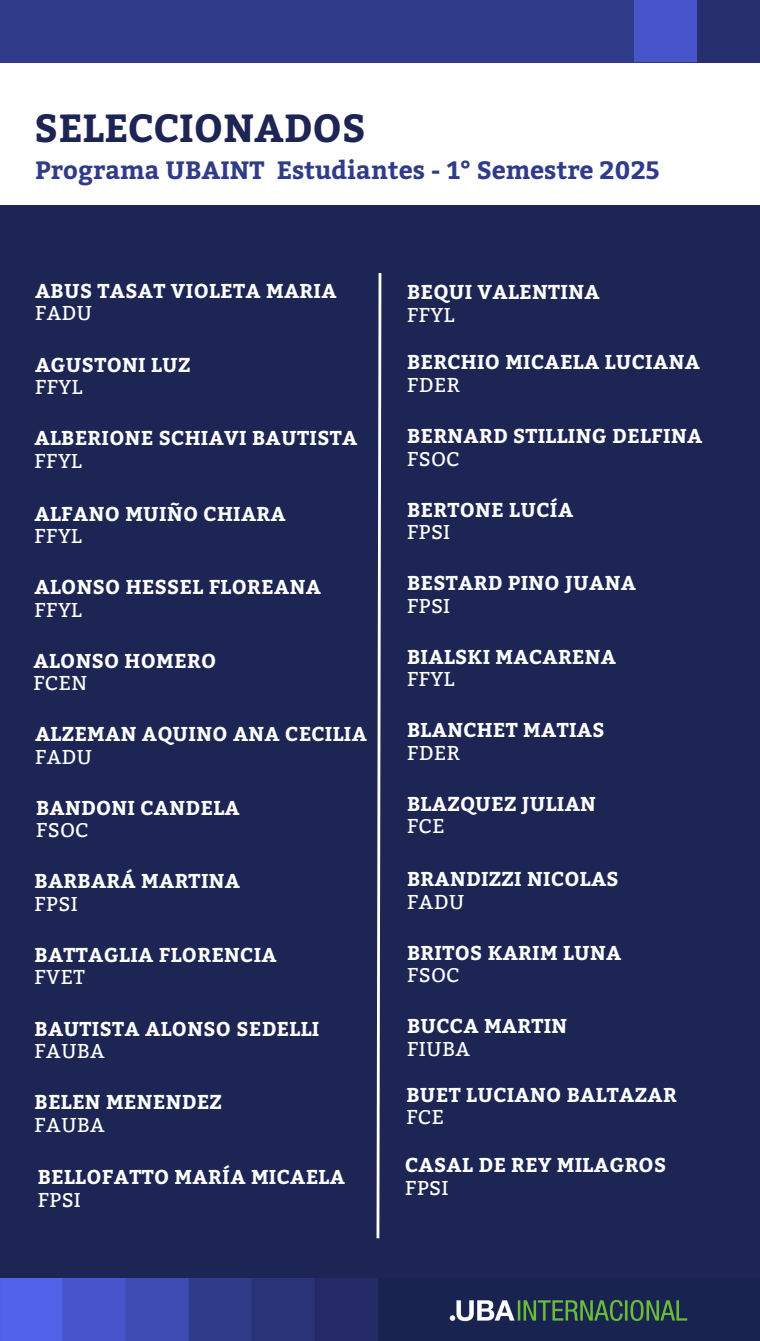
<style>
.page{position:relative;width:760px;height:1341px;background:#fff}
.page>*{position:absolute;margin:0;border:0;box-sizing:border-box;transform-origin:0 0}
.t1{font:700 39.12px "Bitter";color:#1d2554}
.t2{font:700 25px "Bitter";color:#303b8a}
.t3{font:700 20px "Bitter";letter-spacing:.015em;color:#fff}
.t4{font:20px "Bitter";letter-spacing:.015em;color:#fff}
</style>
<div class="page">
<div style="left:0;top:0;width:759px;height:1341px;background:#1d2554"></div>
<div style="left:0;top:31px;width:759px;height:174px;background:#fff"></div>
<div style="left:0;top:0;width:759px;height:62px;background:#303b8a"></div>
<div style="left:696px;top:0;width:63px;height:62px;background:#272f6e"></div>
<div style="left:634px;top:0;width:62px;height:62px;background:#4655c9"></div>
<img style="left:0;top:1278px;width:688px;height:63px">
<svg style="left:376px;top:273px;width:6px;height:966px"></svg>
<p class="t1" style="left:35px;top:100px;width:332px">SELECCIONADOS</p>
<h1 class="t2" style="left:35px;top:152px;width:626px">Programa UBAINT Estudiantes - 1° Semestre 2025</h1>
<h2 class="t3" style="left:35px;top:276px;width:303px">ABUS TASAT VIOLETA MARIA</h2>
<p class="t4" style="left:35px;top:302px;width:59px">FADU</p>
<p class="t3" style="left:35px;top:350px;width:157px">AGUSTONI LUZ</p>
<p class="t4" style="left:35px;top:375px;width:49px">FFYL</p>
<p class="t3" style="left:35px;top:423px;width:324px">ALBERIONE SCHIAVI BAUTISTA</p>
<p class="t4" style="left:35px;top:449px;width:49px">FFYL</p>
<p class="t3" style="left:35px;top:499px;width:253px">ALFANO MUIÑO CHIARA</p>
<p class="t4" style="left:35px;top:524px;width:49px">FFYL</p>
<p class="t3" style="left:35px;top:572px;width:288px">ALONSO HESSEL FLOREANA</p>
<p class="t4" style="left:35px;top:598px;width:49px">FFYL</p>
<p class="t3" style="left:33px;top:646px;width:184px">ALONSO HOMERO</p>
<p class="t4" style="left:33px;top:671px;width:55px">FCEN</p>
<p class="t3" style="left:35px;top:719px;width:333px">ALZEMAN AQUINO ANA CECILIA</p>
<p class="t4" style="left:35px;top:745px;width:59px">FADU</p>
<p class="t3" style="left:36px;top:793px;width:205px">BANDONI CANDELA</p>
<p class="t4" style="left:36px;top:818px;width:54px">FSOC</p>
<p class="t3" style="left:35px;top:866px;width:207px">BARBARÁ MARTINA</p>
<p class="t4" style="left:35px;top:892px;width:45px">FPSI</p>
<p class="t3" style="left:35px;top:940px;width:244px">BATTAGLIA FLORENCIA</p>
<p class="t4" style="left:35px;top:966px;width:52px">FVET</p>
<p class="t3" style="left:35px;top:1013px;width:286px">BAUTISTA ALONSO SEDELLI</p>
<p class="t4" style="left:35px;top:1039px;width:72px">FAUBA</p>
<p class="t3" style="left:35px;top:1087px;width:189px">BELEN MENENDEZ</p>
<p class="t4" style="left:35px;top:1113px;width:72px">FAUBA</p>
<p class="t3" style="left:38px;top:1162px;width:308px">BELLOFATTO MARÍA MICAELA</p>
<p class="t4" style="left:38px;top:1188px;width:45px">FPSI</p>
<p class="t3" style="left:407px;top:277px;width:194px">BEQUI VALENTINA</p>
<p class="t4" style="left:407px;top:303px;width:49px">FFYL</p>
<p class="t3" style="left:407px;top:347px;width:294px">BERCHIO MICAELA LUCIANA</p>
<p class="t4" style="left:407px;top:373px;width:54px">FDER</p>
<p class="t3" style="left:407px;top:421px;width:296px">BERNARD STILLING DELFINA</p>
<p class="t4" style="left:407px;top:447px;width:54px">FSOC</p>
<p class="t3" style="left:407px;top:495px;width:168px">BERTONE LUCÍA</p>
<p class="t4" style="left:407px;top:520px;width:45px">FPSI</p>
<p class="t3" style="left:407px;top:568px;width:230px">BESTARD PINO JUANA</p>
<p class="t4" style="left:407px;top:594px;width:45px">FPSI</p>
<p class="t3" style="left:407px;top:642px;width:210px">BIALSKI MACARENA</p>
<p class="t4" style="left:407px;top:667px;width:49px">FFYL</p>
<p class="t3" style="left:407px;top:715px;width:199px">BLANCHET MATIAS</p>
<p class="t4" style="left:407px;top:741px;width:54px">FDER</p>
<p class="t3" style="left:407px;top:789px;width:190px">BLAZQUEZ JULIAN</p>
<p class="t4" style="left:407px;top:814px;width:39px">FCE</p>
<p class="t3" style="left:407px;top:864px;width:213px">BRANDIZZI NICOLAS</p>
<p class="t4" style="left:407px;top:890px;width:59px">FADU</p>
<p class="t3" style="left:407px;top:938px;width:216px">BRITOS KARIM LUNA</p>
<p class="t4" style="left:407px;top:963px;width:54px">FSOC</p>
<p class="t3" style="left:407px;top:1011px;width:162px">BUCCA MARTIN</p>
<p class="t4" style="left:407px;top:1037px;width:64px">FIUBA</p>
<p class="t3" style="left:406px;top:1080px;width:272px">BUET LUCIANO BALTAZAR</p>
<p class="t4" style="left:406px;top:1105px;width:39px">FCE</p>
<p class="t3" style="left:405px;top:1150px;width:262px">CASAL DE REY MILAGROS</p>
<p class="t4" style="left:405px;top:1176px;width:45px">FPSI</p>
</div>
